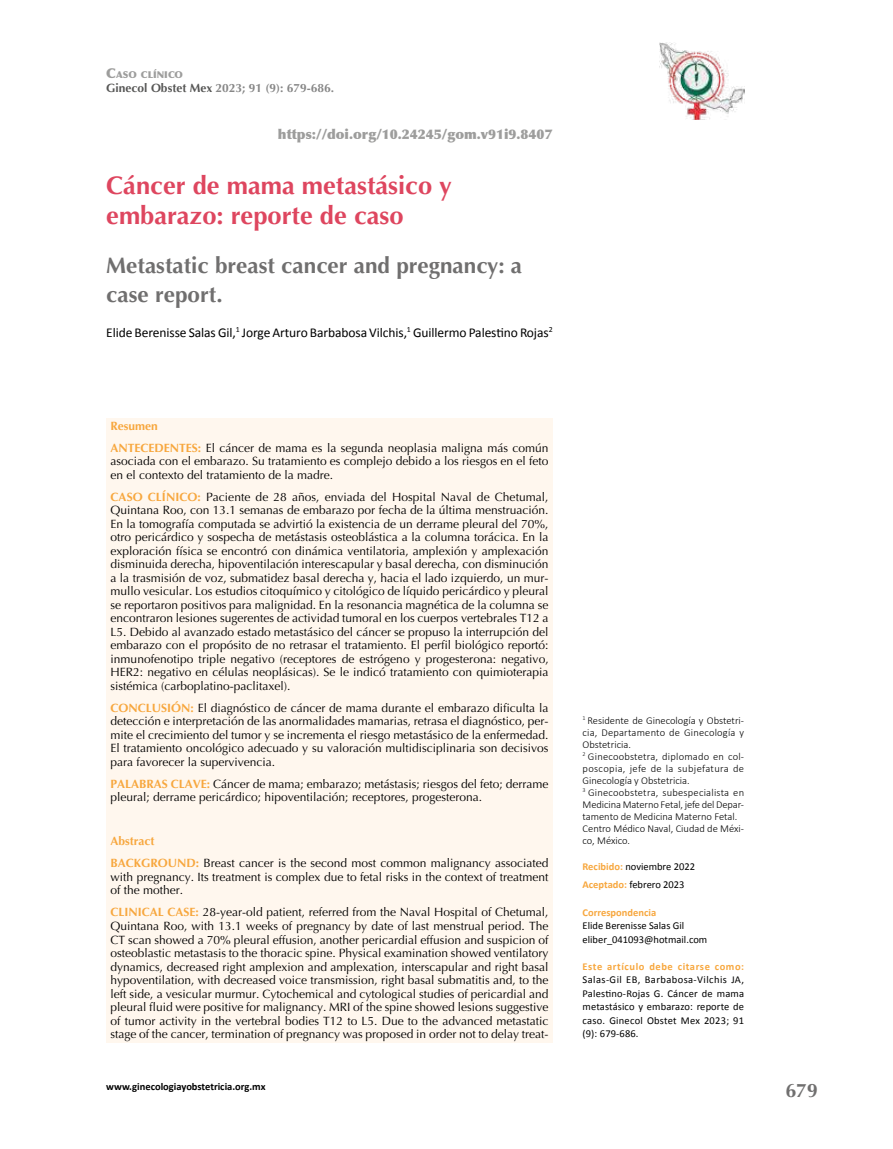
<style>
.page{position:relative;width:893px;height:1149px;background:#fff}
.page>*{position:absolute;margin:0;border:0;box-sizing:border-box;transform-origin:0 0}
.t1{font:700 25.5px/30px "Optima";color:#de465f}
.t2{font:700 22.5px/28.5px "Optima";color:#706f6f}
.t3{font:700 19.5px "Optima";color:#706f6f}
.t4{font:13.5px "Calibri";letter-spacing:-.005em;color:#000}
.t5{font:900 13.5px "Optima";color:#9d9d9c}
.t6{font:12px/13.5px "Optima";color:#000}
.t7{font:700 12px "Optima";color:#878787}
.t8{font:300 10.5px/12px "Calibri";color:#000}
.t9{font:10.5px/13.5px "Calibri";color:#000}
.t10{font:700 10.5px "Calibri";color:#000}
.t11{font:700 10.5px "Calibri";letter-spacing:.05em;color:#f7a73e}
.t12{font:700 10.5px "Calibri";color:#f7a73e}
.t13{font:900 9.45px "Optima";color:#9d9d9c}
.s1{font-size:13.5px}
.s2{color:#575756}
.s3{font-weight:700;color:#f7a73e}
</style>
<div class="page">
<img style="left:659px;top:43px;width:85px;height:76px">
<div style="left:106px;top:418px;width:447px;height:624px;background:#fff7ee"></div>
<p class="t13" style="left:106px;top:69px;width:78px"><span class="s1">C</span>ASO CLÍNICO</p>
<p class="t7" style="left:106px;top:81px;width:229px"><span class="s2">Ginecol Obstet Mex</span> 2023; 91 (9): 679-686.</p>
<p class="t5" style="left:278px;top:126px;width:276px">https://doi.org/10.24245/gom.v91i9.8407</p>
<h1 class="t1" style="left:106px;top:170px;width:347px">Cáncer de mama metastásico y embarazo: reporte de caso</h1>
<h2 class="t2" style="left:106px;top:251px;width:417px">Metastatic breast cancer and pregnancy: a case report.</h2>
<p class="t4" style="left:106px;top:323px;width:448px">Elide Berenisse Salas Gil,<sup>1</sup> Jorge Arturo Barbabosa Vilchis,<sup>1</sup> Guillermo Palestino Rojas<sup>2</sup></p>
<p class="t6" style="left:111px;top:414px;width:439px;line-height:22px"><span class="s3">Resumen<br>ANTECEDENTES:</span> El cáncer de mama es la segunda neoplasia maligna más común</p>
<p class="t6" style="left:111px;top:454px;width:439px">asociada con el embarazo. Su tratamiento es complejo debido a los riesgos en el feto en el contexto del tratamiento de la madre.</p>
<p class="t6" style="left:111px;top:490px;width:440px;text-align:justify"><span class="s3">CASO CLÍNICO:</span> Paciente de 28 años, enviada del Hospital Naval de Chetumal, Quintana Roo, con 13.1 semanas de embarazo por fecha de la última menstruación.<br>En la tomografía computada se advirtió la existencia de un derrame pleural del 70%, otro pericárdico y sospecha de metástasis osteoblástica a la columna torácica. En la exploración física se encontró con dinámica ventilatoria, amplexión y amplexación disminuida derecha, hipoventilación interescapular y basal derecha, con disminución a la trasmisión de voz, submatidez basal derecha y, hacia el lado izquierdo, un mur&shy;mullo vesicular. Los estudios citoquímico y citológico de líquido pericárdico y pleural se reportaron positivos para malignidad. En la resonancia magnética de la columna se encontraron lesiones sugerentes de actividad tumoral en los cuerpos vertebrales T12 a L5. Debido al avanzado estado metastásico del cáncer se propuso la interrupción del embarazo con el propósito de no retrasar el tratamiento. El perfil biológico reportó: inmunofenotipo triple negativo (receptores de estrógeno y progesterona: negativo, HER2: negativo en células neoplásicas). Se le indicó tratamiento con quimioterapia sistémica (carboplatino-paclitaxel).</p>
<p class="t6" style="left:111px;top:701px;width:439px;text-align:justify"><span class="s3">CONCLUSIÓN:</span> El diagnóstico de cáncer de mama durante el embarazo dificulta la detección e interpretación de las anormalidades mamarias, retrasa el diagnóstico, per&shy;mite el crecimiento del tumor y se incrementa el riesgo metastásico de la enfermedad.<br>El tratamiento oncológico adecuado y su valoración multidisciplinaria son decisivos para favorecer la supervivencia.</p>
<p class="t6" style="left:111px;top:777px;width:439px"><span class="s3">PALABRAS CLAVE:</span> Cáncer de mama; embarazo; metástasis; riesgos del feto; derrame pleural; derrame pericárdico; hipoventilación; receptores, progesterona.</p>
<p class="t6" style="left:111px;top:830px;width:439px;line-height:22px"><span class="s3">Abstract<br>BACKGROUND:</span> Breast cancer is the second most common malignancy associated</p>
<p class="t6" style="left:111px;top:870px;width:439px">with pregnancy. Its treatment is complex due to fetal risks in the context of treatment of the mother.</p>
<p class="t6" style="left:111px;top:905px;width:439px;text-align:justify"><span class="s3">CLINICAL CASE:</span> 28-year-old patient, referred from the Naval Hospital of Chetumal, Quintana Roo, with 13.1 weeks of pregnancy by date of last menstrual period. The CT scan showed a 70% pleural effusion, another pericardial effusion and suspicion of osteoblastic metastasis to the thoracic spine. Physical examination showed ventilatory dynamics, decreased right amplexion and amplexation, interscapular and right basal hypoventilation, with decreased voice transmission, right basal submatitis and, to the left side, a vesicular murmur. Cytochemical and cytological studies of pericardial and pleural fluid were positive for malignancy. MRI of the spine showed lesions suggestive of tumor activity in the vertebral bodies T12 to L5. Due to the advanced metastatic stage of the cancer, termination of pregnancy was proposed in order not to delay treat-</p>
<p class="t10" style="left:106px;top:1079px;width:161px">www.ginecologiayobstetricia.org.mx</p>
<p class="t8" style="left:583px;top:713px;width:163px"><sup>1</sup> Residente de Ginecología y Obstetri&shy;cia, Departamento de Ginecología y<br>Obstetricia.<br><sup>2</sup> Ginecoobstetra, diplomado en col&shy;poscopia, jefe de la subjefatura de<br>Ginecología y Obstetricia.<br><sup>3</sup> Ginecoobstetra, subespecialista en<br>Medicina Materno Fetal, jefe del Depar&shy;tamento de Medicina Materno Fetal.<br>Centro Médico Naval, Ciudad de Méxi&shy;co, México.</p>
<p class="t9" style="left:583px;top:856px;width:114px;line-height:18px"><span class="s3">Recibido:</span> noviembre 2022<br><span class="s3">Aceptado:</span> febrero 2023</p>
<p class="t12" style="left:583px;top:905px;width:75px">Correspondencia</p>
<p class="t9" style="left:583px;top:918px;width:126px">Elide Berenisse Salas Gil eliber_041093@hotmail.com</p>
<p class="t11" style="left:583px;top:959px;width:163px">Este artículo debe citarse como:</p>
<p class="t9" style="left:583px;top:972px;width:163px;text-align:justify">Salas-Gil EB, Barbabosa-Vilchis JA, Palestino-Rojas G. Cáncer de mama metastásico y embarazo: reporte de caso. Ginecol Obstet Mex 2023; 91 (9): 679-686.</p>
<h3 class="t3" style="left:785px;top:1079px;width:34px">679</h3>
</div>
